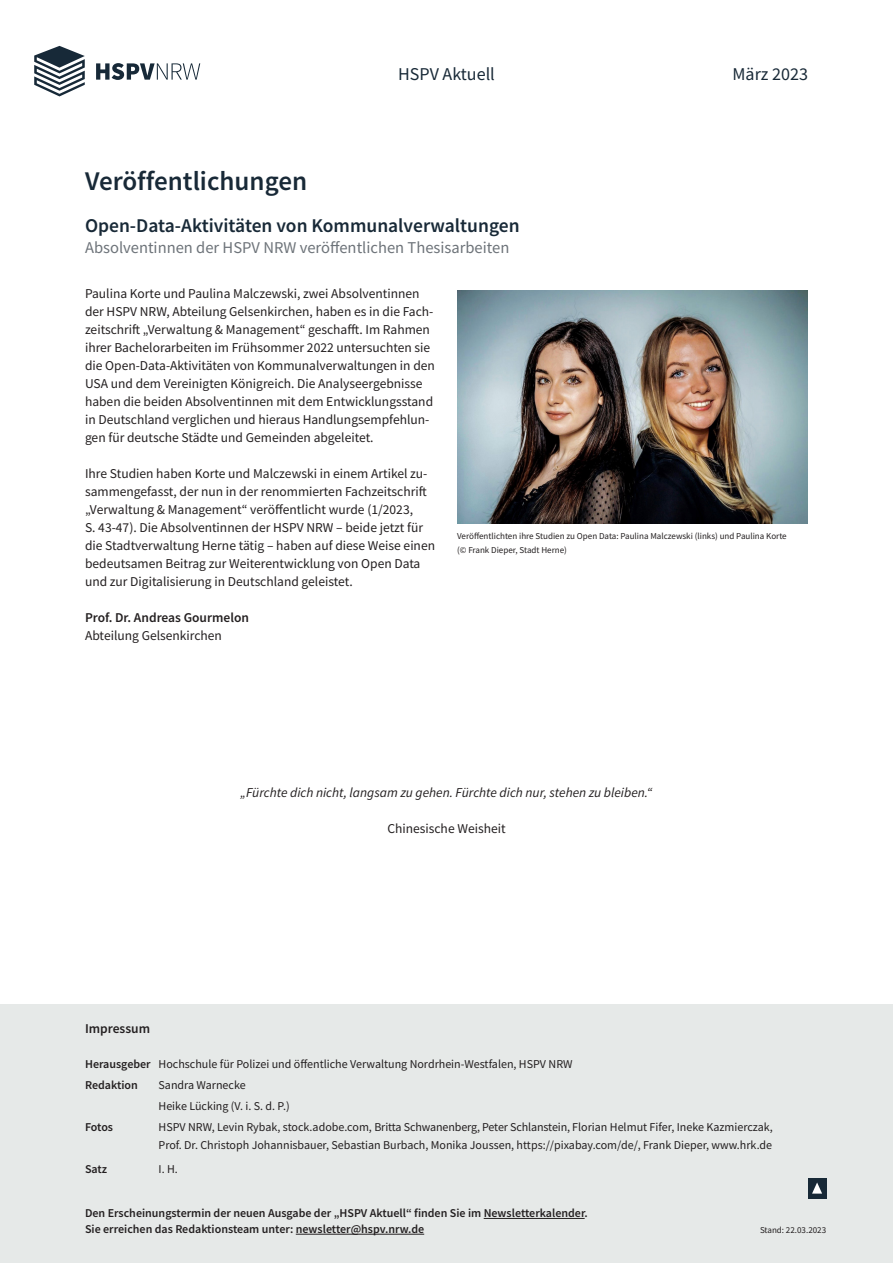
<style>
.page{position:relative;width:893px;height:1263px;background:#fff}
.page>*{position:absolute;margin:0;border:0;box-sizing:border-box;transform-origin:0 0}
.t1{font:600 27px "HSPV";color:#182937}
.t2{font:600 19.5px "HSPV";color:#182937}
.t3{font:18px "HSPV";color:#182937}
.t4{font:16.5px "HSPV";color:#6d7379}
.t5{font:13.5px/18px "HSPV";color:#231f20}
.t6{font:italic 13.5px "HSPV";color:#231f20}
.t7{font:600 13.5px "HSPV";color:#231f20}
.t8{font:12px/21px "HSPV";color:#231f20}
.t9{font:600 12px/15.8px "HSPV";color:#231f20}
.t10{font:9px/13.5px "HSPV";color:#231f20}
.s1{font-weight:600}
</style>
<div class="page">
<svg style="left:96px;top:63px;width:104px;height:17px"></svg>
<svg style="left:34px;top:46px;width:51px;height:50px"></svg>
<img style="left:457px;top:290px;width:351px;height:234px">
<div style="left:0;top:1005px;width:893px;height:258px;background:#e6e9e8"></div>
<hr style="left:484px;top:1218px;width:101px;height:1px;background:#231f20">
<hr style="left:296px;top:1234px;width:128px;height:1px;background:#231f20">
<div style="left:808px;top:1178px;width:18px;height:20px;background:#182937"></div>
<svg style="left:812px;top:1182px;width:10px;height:11px"></svg>
<h3 class="t3" style="left:398px;top:62px;width:98px">HSPV Aktuell</h3>
<h3 class="t3" style="left:733px;top:62px;width:77px">März 2023</h3>
<h1 class="t1" style="left:85px;top:164px;width:224px">Veröffentlichungen</h1>
<h2 class="t2" style="left:85px;top:212px;width:436px">Open-Data-Aktivitäten von Kommunalverwaltungen</h2>
<p class="t4" style="left:85px;top:237px;width:426px">Absolventinnen der HSPV NRW veröffentlichen Thesisarbeiten</p>
<p class="t5" style="left:85px;top:285px;width:351px">Paulina Korte und Paulina Malczewski, zwei Absolventinnen der HSPV NRW, Abteilung Gelsenkirchen, haben es in die Fach&shy;zeitschrift „Verwaltung &amp; Management“ geschafft. Im Rahmen ihrer Bachelorarbeiten im Frühsommer 2022 untersuchten sie die Open-Data-Aktivitäten von Kommunalverwaltungen in den USA und dem Vereinigten Königreich. Die Analyseergebnisse haben die beiden Absolventinnen mit dem Entwicklungsstand in Deutschland verglichen und hieraus Handlungsempfehlun&shy;gen für deutsche Städte und Gemeinden abgeleitet.</p>
<p class="t5" style="left:85px;top:465px;width:352px">Ihre Studien haben Korte und Malczewski in einem Artikel zu&shy;sammengefasst, der nun in der renommierten Fachzeitschrift „Verwaltung &amp; Management“ veröffentlicht wurde (1/2023,<br>S. 43-47). Die Absolventinnen der HSPV NRW – beide jetzt für die Stadtverwaltung Herne tätig – haben auf diese Weise einen bedeutsamen Beitrag zur Weiterentwicklung von Open Data und zur Digitalisierung in Deutschland geleistet.</p>
<p class="t7" style="left:85px;top:609px;width:165px">Prof. Dr. Andreas Gourmelon</p>
<p class="t5" style="left:85px;top:626px;width:138px">Abteilung Gelsenkirchen</p>
<p class="t10" style="left:457px;top:530px;width:331px">Veröffentlichten ihre Studien zu Open Data: Paulina Malczewski (links) und Paulina Korte (© Frank Dieper, Stadt Herne)</p>
<p class="t6" style="left:241px;top:784px;width:413px">„Fürchte dich nicht, langsam zu gehen. Fürchte dich nur, stehen zu bleiben.“</p>
<p class="t5" style="left:387px;top:819px;width:120px">Chinesische Weisheit</p>
<p class="t7" style="left:85px;top:1019px;width:67px">Impressum</p>
<p class="t8" style="left:85px;top:1053px;width:489px"><span class="s1">Herausgeber</span> Hochschule für Polizei und öffentliche Verwaltung Nordrhein-Westfalen, HSPV NRW<br><span class="s1">Redaktion</span></p>
<p class="t8" style="left:159px;top:1074px;width:133px">Sandra Warnecke<br>Heike Lücking (V. i. S. d. P.)</p>
<p class="t9" style="left:85px;top:1119px;width:30px">Fotos</p>
<p class="t8" style="left:159px;top:1118px;width:616px;line-height:18px">HSPV NRW, Levin Rybak, stock.adobe.com, Britta Schwanenberg, Peter Schlanstein, Florian Helmut Fifer, Ineke Kazmierczak,<br>Prof. Dr. Christoph Johannisbauer, Sebastian Burbach, Monika Joussen, https://pixabay.com/de/, Frank Dieper, www.hrk.de</p>
<p class="t9" style="left:85px;top:1161px;width:24px">Satz</p>
<p class="t8" style="left:159px;top:1158px;width:21px">I. H.</p>
<p class="t9" style="left:85px;top:1205px;width:504px">Den Erscheinungstermin der neuen Ausgabe der „HSPV Aktuell“ finden Sie im Newsletterkalender.<br>Sie erreichen das Redaktionsteam unter: newsletter@hspv.nrw.de</p>
<p class="t10" style="left:760px;top:1223px;width:68px">Stand: 22.03.2023</p>
</div>
